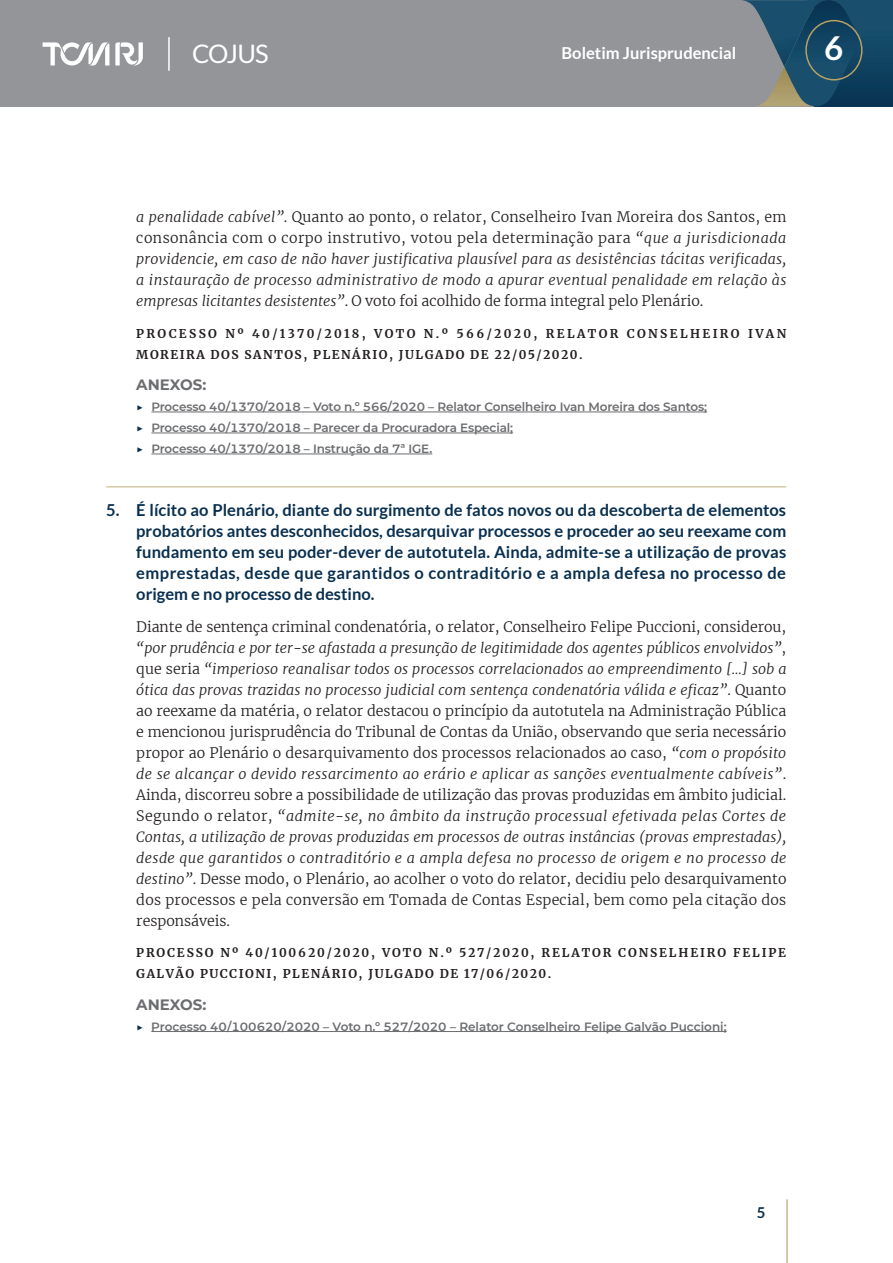
<style>
.page{position:relative;width:893px;height:1263px;background:#fff}
.page>*{position:absolute;margin:0;border:0;box-sizing:border-box;transform-origin:0 0}
.t1{font:700 33px "Lato";color:#fff}
.t2{font:25.5px "Lato";letter-spacing:-.04em;color:#fff}
.t3{font:700 16.5px/21px "Lato";letter-spacing:.015em;color:#092f4f;text-align:justify}
.t4{font:700 16.5px "Lato";color:#fff}
.anexos{font:700 15px "Montserrat";color:#6c6d70}
.t5{font:700 15px "Lato";color:#092f4f}
.Parágrafo_normal{font:300 14.25px/21px "Merriweather";letter-spacing:.015em;color:#231f20;text-align:justify}
.Parágrafo_normal-2{font:italic 300 14.25px/21px "Merriweather";letter-spacing:.02em;color:#231f20;text-align:justify}
.t6{font:600 12px "Montserrat";letter-spacing:-.01em;color:#6c6d70}
.processo{font:700 12px/21px "Merriweather";letter-spacing:.155em;color:#231f20}
.processo-2{font:700 12px/21px "Merriweather";letter-spacing:.195em;color:#231f20}
.s1{font-style:normal}
.s2{color:#092f4f}
.s3{font-style:italic}
</style>
<div class="page">
<div style="left:0;top:0;width:893px;height:106px;background:#939598"></div>
<svg style="left:891px;top:0;width:2px;height:106px"></svg>
<svg style="left:742px;top:0;width:149px;height:106px"></svg>
<hr style="left:786px;top:1199px;width:2px;height:64px;background:#b6a063">
<div style="left:805px;top:20px;width:57px;height:61px;border:2px solid #b6a063;border-radius:50%"></div>
<svg style="left:43px;top:42px;width:66px;height:23px"></svg>
<svg style="left:115px;top:42px;width:28px;height:23px"></svg>
<hr style="left:168px;top:37px;width:2px;height:34px;background:#fff">
<hr style="left:151px;top:412px;width:556px;height:1px;background:#6c6d70">
<hr style="left:151px;top:433px;width:362px;height:1px;background:#6c6d70">
<hr style="left:151px;top:454px;width:281px;height:1px;background:#6c6d70">
<hr style="left:106px;top:486px;width:680px;height:2px;background:#d6c9a8">
<hr style="left:151px;top:1031px;width:576px;height:1px;background:#6c6d70">
<h2 class="t2" style="left:192px;top:40px;width:78px">COJUS</h2>
<p class="t4" style="left:562px;top:44px;width:176px">Boletim Jurisprudencial</p>
<h1 class="t1" style="left:824px;top:30px;width:21px">6</h1>
<p class="Parágrafo_normal-2" style="left:136px;top:206px;width:652px">a penalidade cabível”<span class="s1">. Quanto ao ponto, o relator, Conselheiro Ivan Moreira dos Santos, em consonância com o corpo instrutivo, votou pela determinação para</span> “que a jurisdicionada providencie, em caso de não haver justificativa plausível para as desistências tácitas verificadas, a instauração de processo administrativo de modo a apurar eventual penalidade em relação às empresas licitantes desistentes”<span class="s1">. O voto foi acolhido de forma integral pelo Plenário.</span></p>
<p class="processo-2" style="left:136px;top:322px;width:652px">PROCESSO Nº 40/1370/2018, VOTO N.º 566/2020, RELATOR CONSELHEIRO IVAN<br>MOREIRA DOS SANTOS, PLENÁRIO, JULGADO DE 22/05/2020.</p>
<p class="anexos" style="left:136px;top:374px;width:71px">ANEXOS:</p>
<p class="t6" style="left:136px;top:398px;width:572px"><span class="s2">▶</span> Processo 40/1370/2018 – Voto n.º 566/2020 – Relator Conselheiro Ivan Moreira dos Santos;</p>
<p class="t6" style="left:136px;top:419px;width:378px"><span class="s2">▶</span> Processo 40/1370/2018 – Parecer da Procuradora Especial;</p>
<p class="t6" style="left:136px;top:440px;width:297px"><span class="s2">▶</span> Processo 40/1370/2018 – Instrução da 7ª IGE.</p>
<p class="t3" style="left:136px;top:499px;width:651px;text-indent:-30px">5. É lícito ao Plenário, diante do surgimento de fatos novos ou da descoberta de elementos probatórios antes desconhecidos, desarquivar processos e proceder ao seu reexame com fundamento em seu poder-dever de autotutela. Ainda, admite-se a utilização de provas emprestadas, desde que garantidos o contraditório e a ampla defesa no processo de origem e no processo de destino.</p>
<p class="Parágrafo_normal" style="left:136px;top:615px;width:652px">Diante de sentença criminal condenatória, o relator, Conselheiro Felipe Puccioni, considerou, <span class="s3">“por prudência e por ter-se afastada a presunção de legitimidade dos agentes públicos envolvidos”</span>, que seria <span class="s3">“imperioso reanalisar todos os processos correlacionados ao empreendimento [...] sob a ótica das provas trazidas no processo judicial com sentença condenatória válida e eficaz”</span>. Quanto ao reexame da matéria, o relator destacou o princípio da autotutela na Administração Pública e mencionou jurisprudência do Tribunal de Contas da União, observando que seria necessário propor ao Plenário o desarquivamento dos processos relacionados ao caso, <span class="s3">“com o propósito de se alcançar o devido ressarcimento ao erário e aplicar as sanções eventualmente cabíveis”</span>.<br>Ainda, discorreu sobre a possibilidade de utilização das provas produzidas em âmbito judicial.<br>Segundo o relator, <span class="s3">“admite-se, no âmbito da instrução processual efetivada pelas Cortes de Contas, a utilização de provas produzidas em processos de outras instâncias (provas emprestadas), desde que garantidos o contraditório e a ampla defesa no processo de origem e no processo de destino”</span>. Desse modo, o Plenário, ao acolher o voto do relator, decidiu pelo desarquivamento dos processos e pela conversão em Tomada de Contas Especial, bem como pela citação dos responsáveis.</p>
<p class="processo" style="left:136px;top:942px;width:651px">PROCESSO Nº 40/100620/2020, VOTO N.º 527/2020, RELATOR CONSELHEIRO FELIPE<br>GALVÃO PUCCIONI, PLENÁRIO, JULGADO DE 17/06/2020.</p>
<p class="anexos" style="left:136px;top:993px;width:71px">ANEXOS:</p>
<p class="t6" style="left:136px;top:1018px;width:592px"><span class="s2">▶</span> Processo 40/100620/2020 – Voto n.º 527/2020 – Relator Conselheiro Felipe Galvão Puccioni;</p>
<p class="t5" style="left:757px;top:1204px;width:10px">5</p>
</div>
